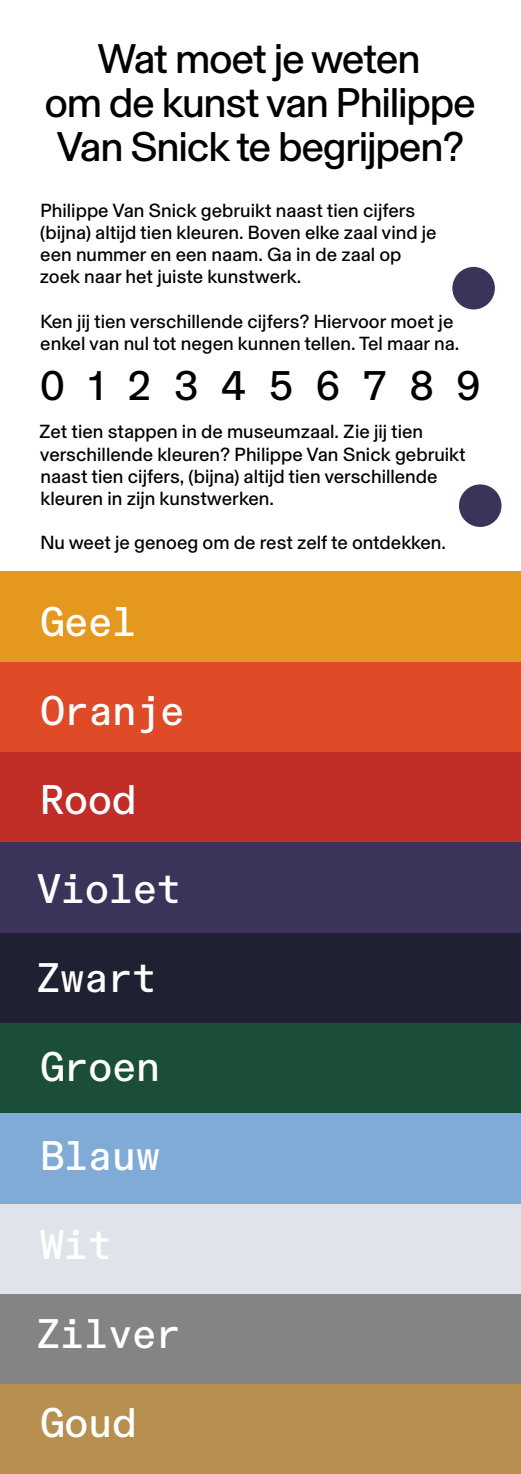
<style>
.page{position:relative;width:521px;height:1474px;background:#fff}
.page>*{position:absolute;margin:0;border:0;box-sizing:border-box;transform-origin:0 0}
.TITEL{font:42px/43.8px "Basel";letter-spacing:-.03em;color:#000;text-align:center}
.TITEL-2{font:42px "Basel Typewriter";letter-spacing:-.03em;color:#fff}
.t1{font:19.25px/22.1px "Basel";color:#000}
</style>
<div class="page">
<div style="left:0;top:1383px;width:521px;height:90px;background:#b79050"></div>
<div style="left:0;top:1293px;width:521px;height:90px;background:#848582"></div>
<div style="left:0;top:1203px;width:521px;height:90px;background:#dfe4ea"></div>
<div style="left:0;top:1112px;width:521px;height:91px;background:#81abd7"></div>
<div style="left:0;top:1022px;width:521px;height:90px;background:#1a4e38"></div>
<div style="left:0;top:932px;width:521px;height:90px;background:#1f2031"></div>
<div style="left:0;top:842px;width:521px;height:90px;background:#3b335a"></div>
<div style="left:0;top:751px;width:521px;height:91px;background:#c02e27"></div>
<div style="left:0;top:661px;width:521px;height:90px;background:#df4a27"></div>
<div style="left:0;top:571px;width:521px;height:90px;background:#e5981e"></div>
<div style="left:452px;top:267px;width:43px;height:42px;background:#3b335a;border-radius:50%"></div>
<div style="left:459px;top:484px;width:42px;height:43px;background:#3b335a;border-radius:50%"></div>
<p class="TITEL" style="left:44px;top:35px;width:433px">Wat moet je weten<br>om de kunst van Philippe<br>Van Snick te begrijpen?</p>
<p class="t1" style="left:40px;top:198px;width:398px">Philippe Van Snick gebruikt naast tien cijfers (bijna) altijd tien kleuren. Boven elke zaal vind je een nummer en een naam. Ga in de zaal op zoek naar het juiste kunstwerk.</p>
<p class="t1" style="left:40px;top:309px;width:420px">Ken jij tien verschillende cijfers? Hiervoor moet je enkel van nul tot negen kunnen tellen. Tel maar na.</p>
<p class="TITEL" style="left:40px;top:361px;width:442px">0 1 2 3 4 5 6 7 8 9</p>
<p class="t1" style="left:39px;top:420px;width:428px">Zet tien stappen in de museumzaal. Zie jij tien verschillende kleuren? Philippe Van Snick gebruikt naast tien cijfers, (bijna) altijd tien verschillende kleuren in zijn kunstwerken.</p>
<p class="t1" style="left:40px;top:530px;width:407px">Nu weet je genoeg om de rest zelf te ontdekken.</p>
<p class="TITEL-2" style="left:40px;top:592px;width:99px">Geel</p>
<p class="TITEL-2" style="left:40px;top:681px;width:146px">Oranje</p>
<p class="TITEL-2" style="left:40px;top:770px;width:99px">Rood</p>
<p class="TITEL-2" style="left:37px;top:858px;width:146px">Violet</p>
<p class="TITEL-2" style="left:36px;top:947px;width:122px">Zwart</p>
<p class="TITEL-2" style="left:40px;top:1036px;width:122px">Groen</p>
<p class="TITEL-2" style="left:40px;top:1125px;width:122px">Blauw</p>
<p class="TITEL-2" style="left:40px;top:1214px;width:75px">Wit</p>
<p class="TITEL-2" style="left:36px;top:1303px;width:146px">Zilver</p>
<p class="TITEL-2" style="left:40px;top:1392px;width:99px">Goud</p>
</div>
